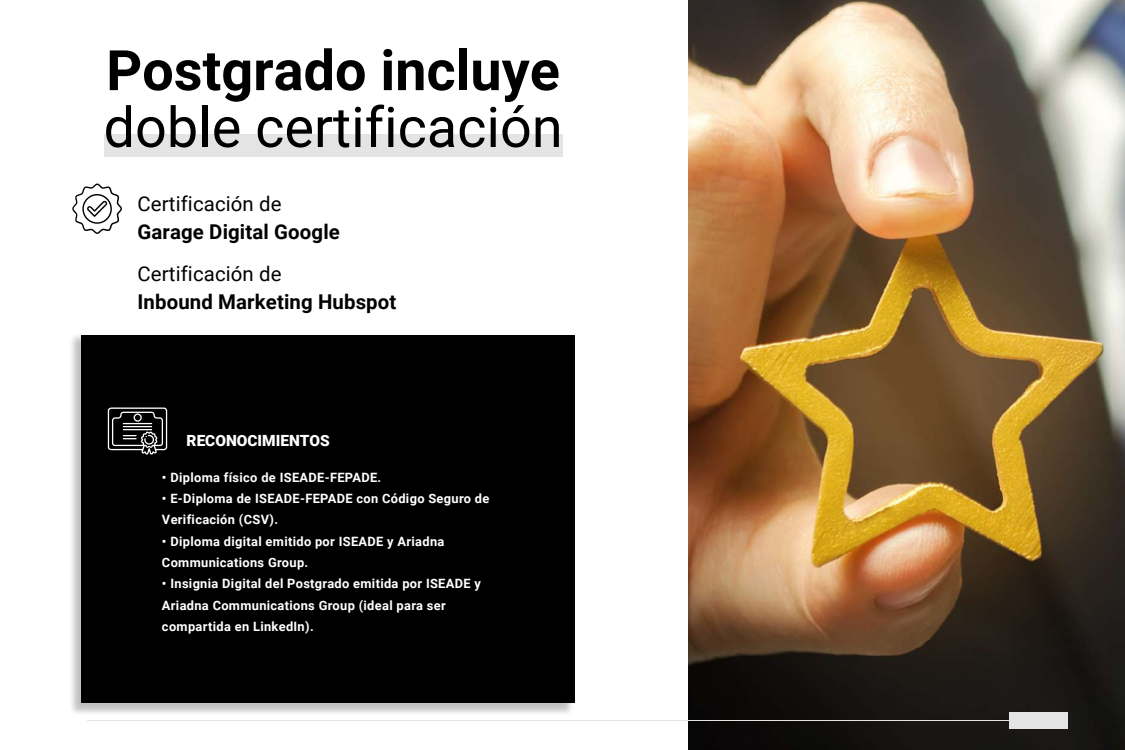
<style>
.page{position:relative;width:1125px;height:750px;background:#fff}
.page>*{position:absolute;margin:0;border:0;box-sizing:border-box;transform-origin:0 0}
.t1{font:55.88px "Roboto";color:#000}
.t2{font:700 55.88px "Roboto";color:#000}
.t3{font:700 20.38px "Roboto";letter-spacing:.005em;color:#020301}
.t4{font:20.38px "Roboto";letter-spacing:.005em;color:#020301}
.t5{font:900 15.38px "Roboto";color:#fff}
.t6{font:700 12.88px/21.2px "Roboto";letter-spacing:.025em;color:#fff}
</style>
<div class="page">
<div style="left:104px;top:134px;width:459px;height:23px;background:#e4e4e4"></div>
<img style="left:71px;top:336px;width:501px;height:377px">
<div style="left:81px;top:335px;width:494px;height:368px;background:#000"></div>
<svg style="left:108px;top:407px;width:59px;height:48px"></svg>
<img style="left:689px;top:0;width:436px;height:750px">
<svg style="left:72px;top:184px;width:50px;height:50px"></svg>
<hr style="left:87px;top:720px;width:924px;height:1px;background:#e4e4e4">
<div style="left:1010px;top:712px;width:58px;height:17px;background:#e4e4e4"></div>
<h1 class="t2" style="left:106px;top:31px;width:455px">Postgrado incluye</h1>
<h1 class="t1" style="left:104px;top:88px;width:461px">doble certificación</h1>
<h2 class="t4" style="left:138px;top:190px;width:146px">Certificación de</h2>
<h2 class="t3" style="left:138px;top:218px;width:204px">Garage Digital Google</h2>
<h2 class="t4" style="left:138px;top:260px;width:146px">Certificación de</h2>
<h2 class="t3" style="left:138px;top:288px;width:260px">Inbound Marketing Hubspot</h2>
<p class="t5" style="left:187px;top:430px;width:145px">RECONOCIMIENTOS</p>
<p class="t6" style="left:162px;top:466px;width:221px">• Diploma físico de ISEADE-FEPADE.</p>
<p class="t6" style="left:162px;top:487px;width:329px">• E-Diploma de ISEADE-FEPADE con Código Seguro de<br>Verificación (CSV).</p>
<p class="t6" style="left:162px;top:530px;width:284px">• Diploma digital emitido por ISEADE y Ariadna<br>Communications Group.</p>
<p class="t6" style="left:162px;top:573px;width:321px">• Insignia Digital del Postgrado emitida por ISEADE y<br>Ariadna Communications Group (ideal para ser compartida en LinkedIn).</p>
</div>
